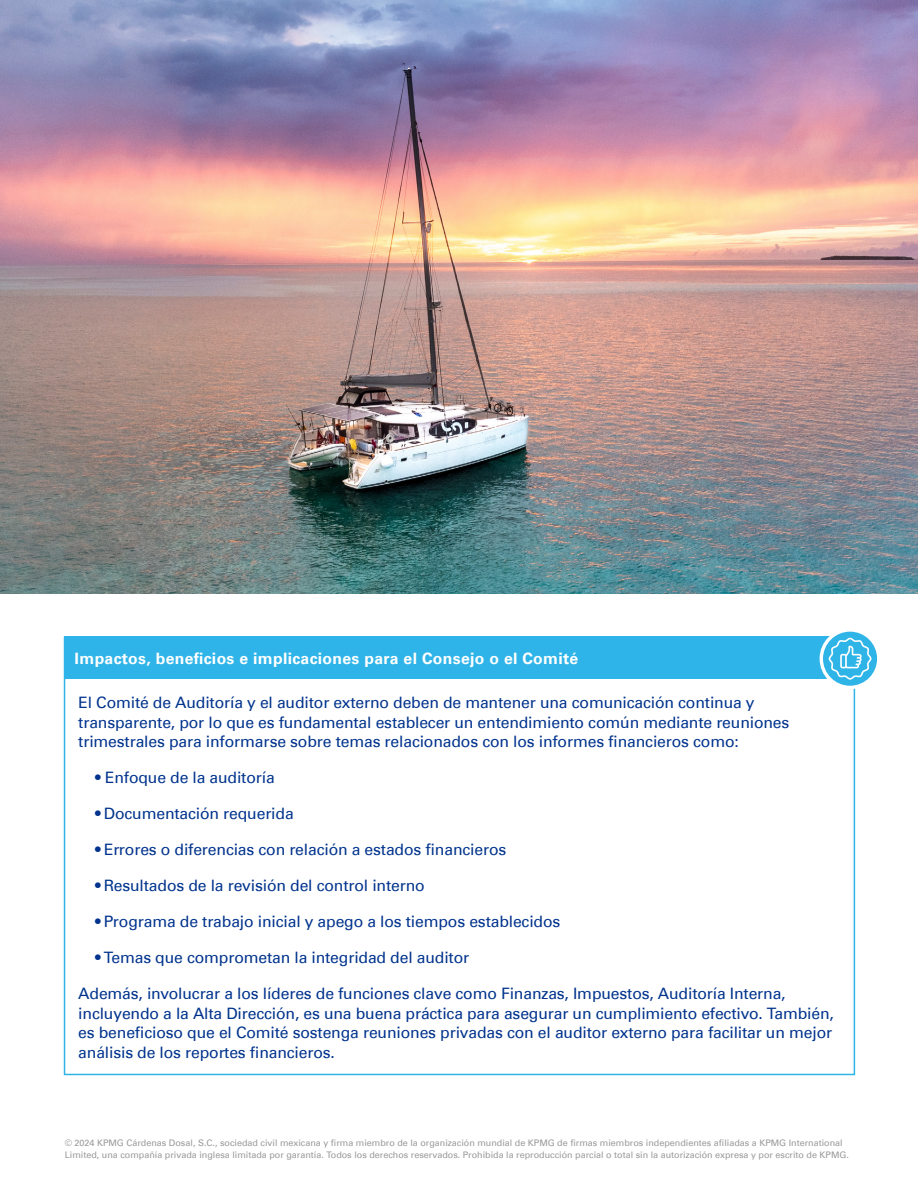
<style>
.page{position:relative;width:918px;height:1188px;background:#fff}
.page>*{position:absolute;margin:0;border:0;box-sizing:border-box;transform-origin:0 0}
.t1{font:15.75px/19.5px "Universfor KPMG";letter-spacing:-.01em;color:#00338d}
.t2{font:700 15.75px "Universfor KPMG";letter-spacing:.02em;color:#fff}
.t3{font:9px/12px "Universfor KPMG";color:#989898}
</style>
<div class="page">
<img style="left:0;top:0;width:918px;height:594px">
<div style="left:64px;top:637px;width:774px;height:42px;background:#2eb4e8"></div>
<svg style="left:821px;top:630px;width:58px;height:57px"></svg>
<div style="left:820px;top:628px;width:61px;height:61px;border:3px solid #fff;border-radius:50%"></div>
<svg style="left:829px;top:638px;width:42px;height:42px"></svg>
<p class="t2" style="left:75px;top:649px;width:505px">Impactos, beneficios e implicaciones para el Consejo o el Comité</p>
<p class="t1" style="left:78px;top:693px;width:713px">El Comité de Auditoría y el auditor externo deben de mantener una comunicación continua y transparente, por lo que es fundamental establecer un entendimiento común mediante reuniones trimestrales para informarse sobre temas relacionados con los informes financieros como:</p>
<p class="t1" style="left:95px;top:768px;width:181px">• Enfoque de la auditoría</p>
<p class="t1" style="left:95px;top:804px;width:200px">• Documentación requerida</p>
<p class="t1" style="left:95px;top:840px;width:413px">• Errores o diferencias con relación a estados financieros</p>
<p class="t1" style="left:95px;top:876px;width:331px">• Resultados de la revisión del control interno</p>
<p class="t1" style="left:95px;top:912px;width:467px">• Programa de trabajo inicial y apego a los tiempos establecidos</p>
<p class="t1" style="left:95px;top:948px;width:375px">• Temas que comprometan la integridad del auditor</p>
<p class="t1" style="left:78px;top:984px;width:757px">Además, involucrar a los líderes de funciones clave como Finanzas, Impuestos, Auditoría Interna, incluyendo a la Alta Dirección, es una buena práctica para asegurar un cumplimiento efectivo. También, es beneficioso que el Comité sostenga reuniones privadas con el auditor externo para facilitar un mejor análisis de los reportes financieros.</p>
<p class="t3" style="left:65px;top:1136px;width:786px">© 2024 KPMG Cárdenas Dosal, S.C., sociedad civil mexicana y firma miembro de la organización mundial de KPMG de firmas miembros independientes afiliadas a KPMG International<br>Limited, una compañía privada inglesa limitada por garantía. Todos los derechos reservados. Prohibida la reproducción parcial o total sin la autorización expresa y por escrito de KPMG.</p>
</div>
